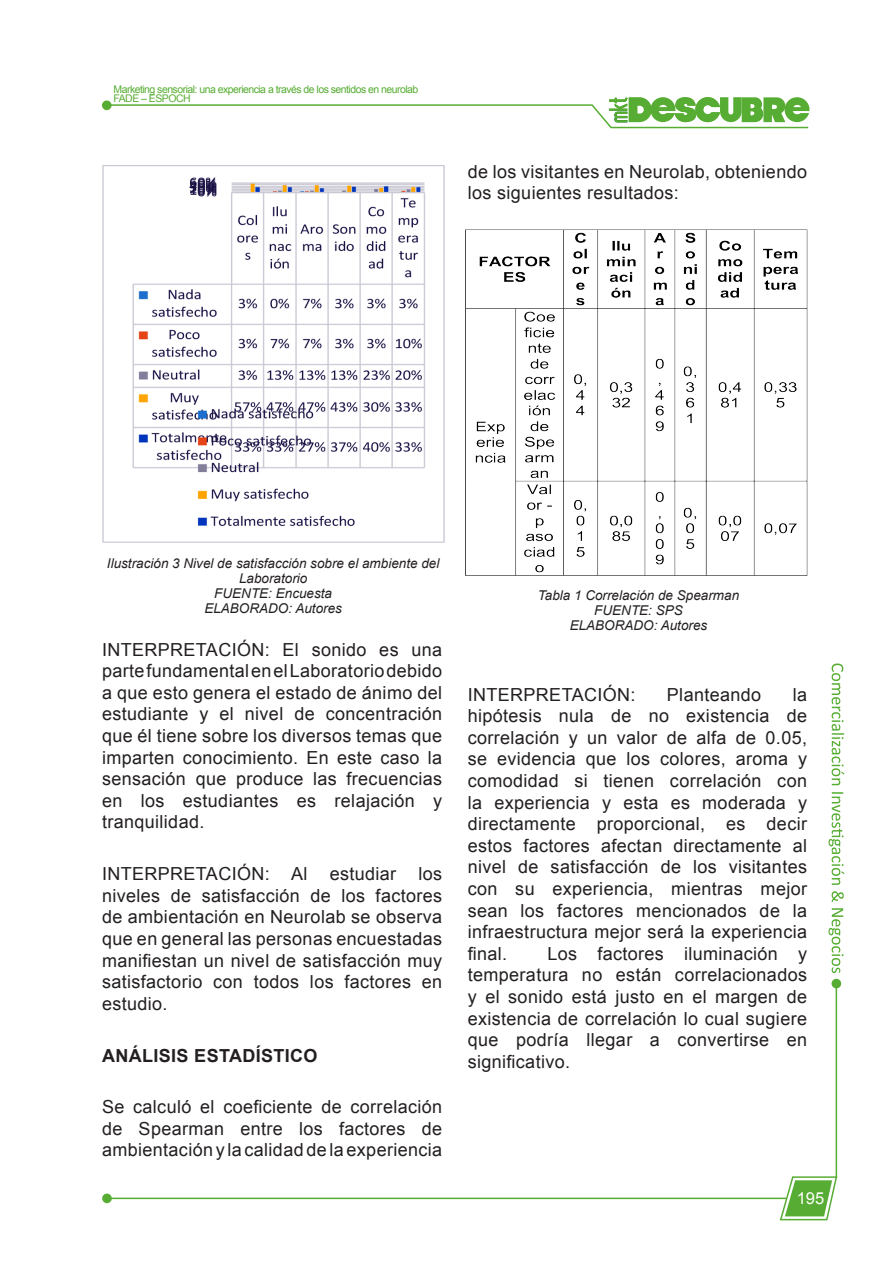
<style>
.page{position:relative;width:893px;height:1263px;background:#fff}
.page>*{position:absolute;margin:0;border:0;box-sizing:border-box;transform-origin:0 0}
.t1{font:18px/21.6px "Arial";letter-spacing:.02em;color:#231f20;text-align:justify}
.t2{font:700 18px "Arial";letter-spacing:.02em;color:#231f20}
.t3{font:16.5px "Arial";color:#fff}
.t4{font:italic 13.5px/15px "Arial";color:#231f20;text-align:center}
.t5{font:10.5px/9px "Arial";letter-spacing:-.05em;color:#57ad33}
</style>
<div class="page">
<hr style="left:105px;top:1197px;width:682px;height:2px;background:#57ad33">
<hr style="left:836px;top:983px;width:1px;height:195px;background:#57ad33">
<svg style="left:779px;top:1175px;width:59px;height:46px"></svg>
<div style="left:102px;top:1193px;width:10px;height:10px;background:#57ad33;border-radius:50%"></div>
<div style="left:831px;top:979px;width:10px;height:9px;background:#57ad33;border-radius:50%"></div>
<svg style="left:828px;top:663px;width:16px;height:310px"></svg>
<svg style="left:106px;top:97px;width:704px;height:32px"></svg>
<div style="left:102px;top:100px;width:10px;height:10px;background:#57ad33;border-radius:50%"></div>
<img style="left:102px;top:166px;width:342px;height:377px">
<img style="left:466px;top:230px;width:342px;height:345px">
<p class="t5" style="left:114px;top:85px;width:306px">Marketing sensorial: una experiencia a través de los sentidos en neurolab<br>FADE – ESPOCH</p>
<p class="t1" style="left:468px;top:161px;width:341px">de los visitantes en Neurolab, obteniendo los siguientes resultados:</p>
<p class="t4" style="left:107px;top:555px;width:334px">Ilustración 3 Nivel de satisfacción sobre el ambiente del<br>Laboratorio</p>
<p class="t4" style="left:214px;top:585px;width:119px">FUENTE: Encuesta</p>
<p class="t4" style="left:204px;top:600px;width:139px">ELABORADO: Autores</p>
<p class="t1" style="left:102px;top:639px;width:342px">INTERPRETACIÓN: El sonido es una parte fundamental en el Laboratorio debido a que esto genera el estado de ánimo del estudiante y el nivel de concentración que él tiene sobre los diversos temas que imparten conocimiento. En este caso la sensación que produce las frecuencias en los estudiantes es relajación y tranquilidad.</p>
<p class="t1" style="left:102px;top:863px;width:342px">INTERPRETACIÓN: Al estudiar los niveles de satisfacción de los factores de ambientación en Neurolab se observa que en general las personas encuestadas manifiestan un nivel de satisfacción muy satisfactorio con todos los factores en estudio.</p>
<p class="t2" style="left:102px;top:1043px;width:217px">ANÁLISIS ESTADÍSTICO</p>
<p class="t1" style="left:102px;top:1096px;width:342px">Se calculó el coeficiente de correlación de Spearman entre los factores de ambientación y la calidad de la experiencia</p>
<p class="t4" style="left:538px;top:588px;width:203px">Tabla 1 Correlación de Spearman</p>
<p class="t4" style="left:594px;top:603px;width:90px">FUENTE: SPS</p>
<p class="t4" style="left:570px;top:618px;width:139px">ELABORADO: Autores</p>
<p class="t1" style="left:468px;top:684px;width:169px">INTERPRETACIÓN:</p>
<p class="t1" style="left:667px;top:684px;width:96px">Planteando</p>
<p class="t1" style="left:468px;top:684px;width:341px;text-indent:325px">la hipótesis nula de no existencia de correlación y un valor de alfa de 0.05, se evidencia que los colores, aroma y comodidad si tienen correlación con la experiencia y esta es moderada y directamente proporcional, es decir estos factores afectan directamente al nivel de satisfacción de los visitantes con su experiencia, mientras mejor sean los factores mencionados de la infraestructura mejor será la experiencia final.</p>
<p class="t1" style="left:468px;top:943px;width:341px;text-indent:80px">Los factores iluminación y temperatura no están correlacionados y el sonido está justo en el margen de existencia de correlación lo cual sugiere que podría llegar a convertirse en significativo.</p>
<p class="t3" style="left:797px;top:1187px;width:29px">195</p>
</div>
